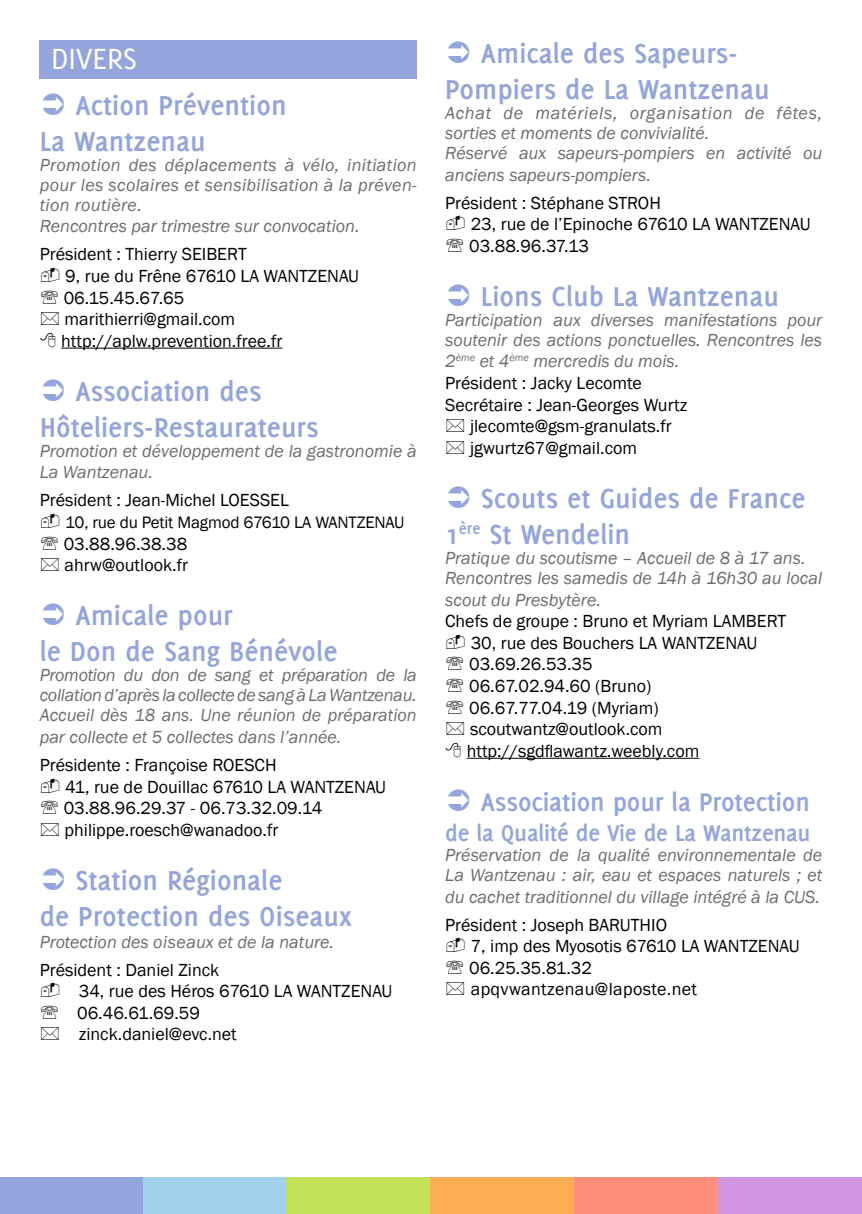
<style>
.page{position:relative;width:862px;height:1214px;background:#fff}
.page>*{position:absolute;margin:0;border:0;box-sizing:border-box;transform-origin:0 0}
.t1{font:32px "Delicious Small Caps";color:#fff}
.t2{font:700 30px/36px "Delicious";color:#94a5dd}
.t3{font:700 28px "Delicious";letter-spacing:-.01em;color:#94a5dd}
.t4{font:700 25px "Delicious";letter-spacing:-.01em;color:#94a5dd}
.t5{font:18px/21.6px "Franklin Gothic";color:#000}
.t6{font:italic 18px/20.6px "Franklin Gothic";color:#6d6c6c}
.t7{font:italic 18px/20.6px "Franklin Gothic";letter-spacing:.02em;color:#6d6c6c}
.t8{font:17px "Franklin Gothic";letter-spacing:-.01em;color:#000}
</style>
<div class="page">
<div style="left:0;top:1176px;width:143px;height:37px;background:#94a5dd"></div>
<div style="left:143px;top:1176px;width:143px;height:37px;background:#a1d2ed"></div>
<div style="left:286px;top:1176px;width:144px;height:37px;background:#c3e257"></div>
<div style="left:430px;top:1176px;width:144px;height:37px;background:#ffad55"></div>
<div style="left:574px;top:1176px;width:144px;height:37px;background:#ff8f7b"></div>
<div style="left:718px;top:1176px;width:144px;height:37px;background:#d094e0"></div>
<hr style="left:61px;top:347px;width:221px;height:1px;background:#000">
<div style="left:40px;top:40px;width:377px;height:39px;background:#94a5dd"></div>
<hr style="left:467px;top:757px;width:232px;height:1px;background:#000">
<h1 class="t1" style="left:51px;top:41px;width:88px">DIVERS</h1>
<h2 class="t2" style="left:40px;top:86px;width:248px;text-indent:36px">Action Prévention<br>La Wantzenau</h2>
<p class="t7" style="left:40px;top:155px;width:378px">Promotion des déplacements à vélo, initiation pour les scolaires et sensibilisation à la préven&shy;tion routière.<br>Rencontres par trimestre sur convocation.</p>
<p class="t5" style="left:61px;top:244px;width:299px;text-indent:-22px">Président : Thierry SEIBERT<br>9, rue du Frêne 67610 LA WANTZENAU<br>06.15.45.67.65<br>marithierri@gmail.com http://aplw.prevention.free.fr</p>
<h2 class="t2" style="left:40px;top:372px;width:280px;text-indent:36px">Association des<br>Hôteliers-Restaurateurs</h2>
<p class="t6" style="left:40px;top:440px;width:379px;line-height:21.6px">Promotion et développement de la gastronomie à<br>La Wantzenau.</p>
<p class="t5" style="left:40px;top:490px;width:251px">Président : Jean-Michel LOESSEL</p>
<p class="t8" style="left:65px;top:512px;width:274px">10, rue du Petit Magmod 67610 La Wantzenau</p>
<p class="t5" style="left:64px;top:533px;width:126px">03.88.96.38.38 ahrw@outlook.fr</p>
<h2 class="t2" style="left:40px;top:597px;width:299px;text-indent:36px">Amicale pour<br>le Don de Sang Bénévole</h2>
<p class="t6" style="left:40px;top:665px;width:379px;text-align:justify">Promotion du don de sang et préparation de la collation d’après la collecte de sang à La Wantzenau.<br>Accueil dès 18 ans. Une réunion de préparation par collecte et 5 collectes dans l’année.</p>
<p class="t5" style="left:64px;top:754px;width:324px;text-indent:-24px">Présidente : Françoise Roesch<br>41, rue de Douillac 67610 LA WANTZENAU 03.88.96.29.37 - 06.73.32.09.14 philippe.roesch@wanadoo.fr</p>
<h2 class="t2" style="left:40px;top:861px;width:314px;text-indent:36px">Station Régionale<br>de Protection des Oiseaux</h2>
<p class="t6" style="left:40px;top:931px;width:296px">Protection des oiseaux et de la nature.</p>
<p class="t5" style="left:77px;top:959px;width:317px;text-indent:-38px">Président : Daniel Zinck<br>34, rue des Héros 67610 LA WANTZENAU<br>06.46.61.69.59<br>zinck.daniel@evc.net</p>
<h2 class="t2" style="left:445px;top:35px;width:326px;text-align:center">Amicale des Sapeurs-<br>Pompiers de La Wantzenau</h2>
<p class="t6" style="left:445px;top:103px;width:378px">Achat de matériels, organisation de fêtes, sorties et moments de convivialité.<br>Réservé aux sapeurs-pompiers en activité ou anciens sapeurs-pompiers.</p>
<p class="t5" style="left:469px;top:192px;width:343px;text-indent:-24px">Président : Stéphane STROH<br>23, rue de l’Epinoche 67610 LA WANTZENAU<br>03.88.96.37.13</p>
<h2 class="t2" style="left:481px;top:278px;width:299px">Lions Club La Wantzenau</h2>
<p class="t6" style="left:445px;top:310px;width:379px">Participation aux diverses manifestations pour</p>
<p class="t6" style="left:445px;top:330px;width:378px">soutenir des actions ponctuelles. Rencontres les</p>
<p class="t6" style="left:445px;top:351px;width:236px">2<sup>ème</sup> et 4<sup>ème</sup> mercredis du mois.</p>
<p class="t5" style="left:445px;top:372px;width:198px">Président : Jacky Lecomte</p>
<p class="t5" style="left:445px;top:394px;width:244px">Secrétaire : Jean-Georges Wurtz</p>
<p class="t5" style="left:470px;top:416px;width:203px">jlecomte@gsm-granulats.fr</p>
<p class="t5" style="left:470px;top:437px;width:169px">jgwurtz67@gmail.com</p>
<h2 class="t2" style="left:445px;top:480px;width:362px;text-indent:36px">Scouts et Guides de France<br>1<sup>ère</sup> St Wendelin</h2>
<p class="t6" style="left:445px;top:548px;width:378px">Pratique du scoutisme – Accueil de 8 à 17 ans.<br>Rencontres les samedis de 14h à 16h30 au local scout du Presbytère.</p>
<p class="t5" style="left:467px;top:610px;width:321px;text-indent:-22px">Chefs de groupe : Bruno et Myriam LAMBERT<br>30, rue des Bouchers LA WANTZENAU<br>03.69.26.53.35<br>06.67.02.94.60 (Bruno)<br>06.67.77.04.19 (Myriam) scoutwantz@outlook.com http://sgdflawantz.weebly.com</p>
<h3 class="t3" style="left:481px;top:785px;width:330px">Association pour la Protection</h3>
<h3 class="t4" style="left:445px;top:818px;width:367px">de la Qualité de Vie de La Wantzenau</h3>
<p class="t6" style="left:445px;top:844px;width:379px;text-align:justify">Préservation de la qualité environnementale de La Wantzenau : air, eau et espaces naturels ; et du cachet traditionnel du village intégré à la CUS.</p>
<p class="t5" style="left:469px;top:914px;width:332px;text-indent:-24px">Président : Joseph BARUTHIO<br>7, imp des Myosotis 67610 LA WANTZENAU<br>06.25.35.81.32 apqvwantzenau@laposte.net</p>
</div>
